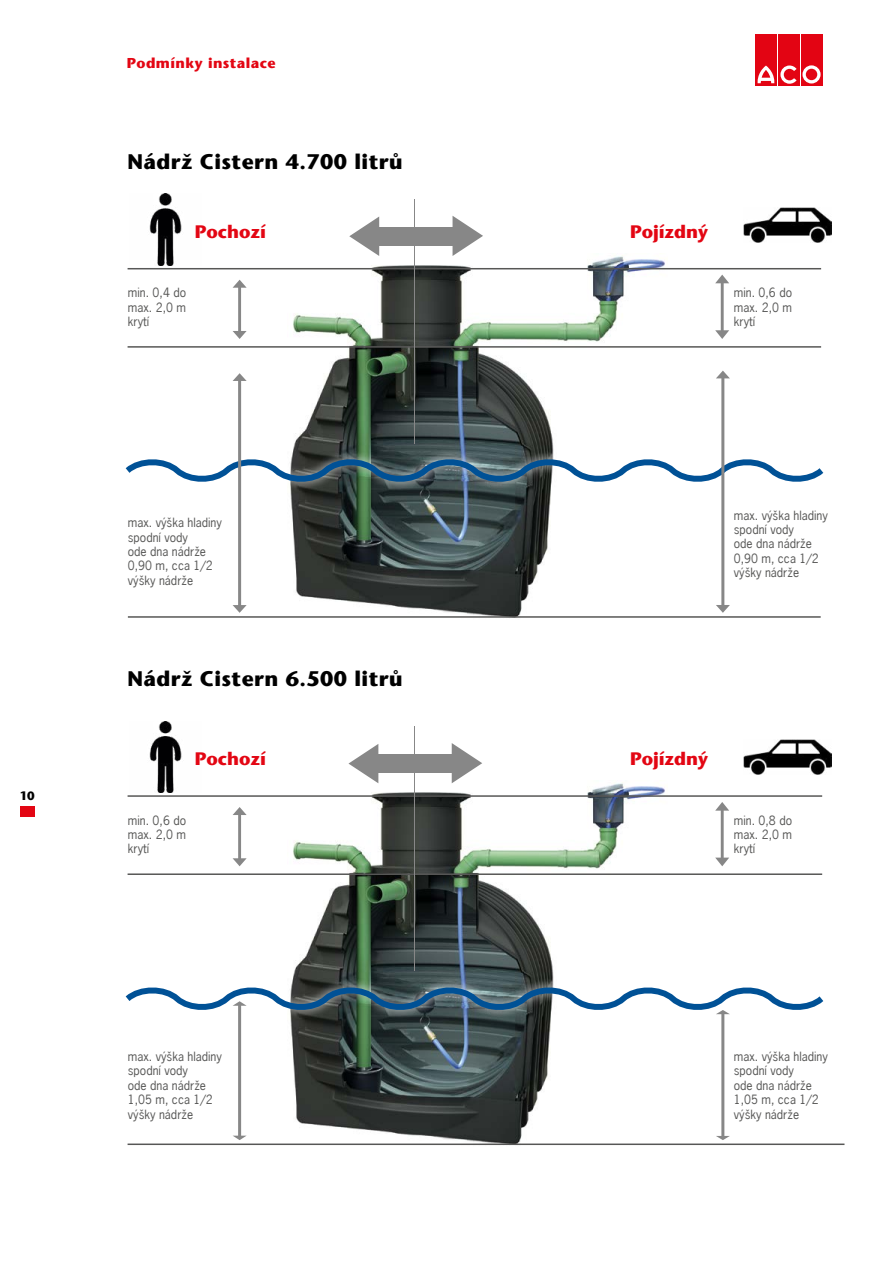
<style>
.page{position:relative;width:893px;height:1263px;background:#fff}
.page>*{position:absolute;margin:0;border:0;box-sizing:border-box;transform-origin:0 0}
.t1{font:700 21px "Stone Sans";letter-spacing:.02em;color:#000}
.t2{font:700 18px "Stone Sans";color:#e30613}
.t3{font:700 14.25px "Stone Sans";letter-spacing:.03em;color:#e30613}
.t4{font:12px/14.4px "News Gothic";color:#575756;text-align:justify}
.t5{font:700 12px "Stone Sans";color:#000}
</style>
<div class="page">
<hr style="left:20px;top:806px;width:4px;height:10px;background:#e30613">
<div style="left:25px;top:806px;width:5px;height:10px;background:#e30613"></div>
<hr style="left:31px;top:806px;width:4px;height:10px;background:#e30613">
<div style="left:755px;top:34px;width:21px;height:52px;background:#e30413"></div>
<div style="left:778px;top:34px;width:21px;height:52px;background:#e30413"></div>
<div style="left:801px;top:34px;width:21px;height:52px;background:#e30413"></div>
<svg style="left:757px;top:65px;width:64px;height:19px"></svg>
<img style="left:287px;top:253px;width:381px;height:363px">
<div style="left:117px;top:450px;width:715px;height:42px;background:#fff;opacity:.84"></div>
<svg style="left:119px;top:451px;width:711px;height:39px"></svg>
<hr style="left:128px;top:616px;width:693px;height:2px;background:#575756">
<hr style="left:128px;top:268px;width:693px;height:1px;background:#575756">
<img style="left:149px;top:194px;width:33px;height:71px">
<hr style="left:128px;top:346px;width:693px;height:2px;background:#575756">
<div style="left:238px;top:284px;width:3px;height:51px;border:2px solid #878787"></div>
<svg style="left:233px;top:280px;width:14px;height:8px"></svg>
<svg style="left:233px;top:331px;width:14px;height:8px"></svg>
<div style="left:721px;top:279px;width:3px;height:56px;border:2px solid #878787"></div>
<svg style="left:715px;top:275px;width:14px;height:8px"></svg>
<svg style="left:715px;top:330px;width:14px;height:9px"></svg>
<div style="left:721px;top:374px;width:3px;height:232px;border:2px solid #878787"></div>
<svg style="left:716px;top:371px;width:14px;height:7px"></svg>
<svg style="left:716px;top:605px;width:14px;height:8px"></svg>
<div style="left:238px;top:377px;width:3px;height:229px;border:2px solid #878787"></div>
<svg style="left:233px;top:373px;width:14px;height:8px"></svg>
<svg style="left:233px;top:605px;width:14px;height:8px"></svg>
<hr style="left:415px;top:199px;width:1px;height:245px;background:#878787">
<div style="left:379px;top:227px;width:81px;height:18px;background:#878787"></div>
<svg style="left:453px;top:216px;width:30px;height:40px"></svg>
<svg style="left:349px;top:216px;width:30px;height:40px"></svg>
<img style="left:743px;top:208px;width:88px;height:34px">
<img style="left:290px;top:780px;width:375px;height:366px">
<div style="left:117px;top:978px;width:715px;height:42px;background:#fff;opacity:.84"></div>
<hr style="left:128px;top:1143px;width:716px;height:2px;background:#575756">
<hr style="left:128px;top:795px;width:694px;height:2px;background:#575756">
<img style="left:149px;top:721px;width:33px;height:71px">
<hr style="left:128px;top:873px;width:694px;height:2px;background:#575756">
<div style="left:238px;top:811px;width:3px;height:51px;border:2px solid #878787"></div>
<svg style="left:233px;top:807px;width:14px;height:8px"></svg>
<svg style="left:233px;top:858px;width:14px;height:8px"></svg>
<div style="left:721px;top:806px;width:3px;height:56px;border:2px solid #878787"></div>
<svg style="left:715px;top:802px;width:14px;height:9px"></svg>
<svg style="left:715px;top:858px;width:14px;height:8px"></svg>
<div style="left:721px;top:1012px;width:3px;height:124px;border:2px solid #878787"></div>
<svg style="left:716px;top:1136px;width:14px;height:4px"></svg>
<div style="left:238px;top:1003px;width:3px;height:133px;border:2px solid #878787"></div>
<svg style="left:119px;top:979px;width:711px;height:39px"></svg>
<svg style="left:233px;top:1136px;width:13px;height:4px"></svg>
<hr style="left:415px;top:726px;width:1px;height:245px;background:#878787">
<div style="left:378px;top:754px;width:82px;height:19px;background:#878787"></div>
<svg style="left:452px;top:743px;width:30px;height:40px"></svg>
<svg style="left:348px;top:744px;width:30px;height:39px"></svg>
<img style="left:743px;top:740px;width:88px;height:34px">
<p class="t5" style="left:20px;top:788px;width:16px">10</p>
<p class="t3" style="left:127px;top:55px;width:150px">Podmínky instalace</p>
<h1 class="t1" style="left:128px;top:149px;width:276px">Nádrž Cistern 4.700 litrů</h1>
<h2 class="t2" style="left:195px;top:221px;width:73px">Pochozí</h2>
<h2 class="t2" style="left:630px;top:221px;width:80px">Pojízdný</h2>
<p class="t4" style="left:128px;top:285px;width:60px">min. 0,4 do max. 2,0 m krytí</p>
<p class="t4" style="left:734px;top:285px;width:60px">min. 0,6 do max. 2,0 m krytí</p>
<p class="t4" style="left:128px;top:515px;width:96px;text-align:left">max. výška hladiny spodní vody<br>ode dna nádrže<br>0,90 m, cca 1/2 výšky nádrže</p>
<p class="t4" style="left:734px;top:508px;width:96px;text-align:left">max. výška hladiny spodní vody<br>ode dna nádrže<br>0,90 m, cca 1/2 výšky nádrže</p>
<h1 class="t1" style="left:128px;top:666px;width:276px">Nádrž Cistern 6.500 litrů</h1>
<h2 class="t2" style="left:195px;top:748px;width:73px">Pochozí</h2>
<h2 class="t2" style="left:630px;top:748px;width:80px">Pojízdný</h2>
<p class="t4" style="left:128px;top:813px;width:60px">min. 0,6 do max. 2,0 m krytí</p>
<p class="t4" style="left:734px;top:813px;width:60px">min. 0,8 do max. 2,0 m krytí</p>
<p class="t4" style="left:128px;top:1049px;width:96px;text-align:left">max. výška hladiny spodní vody<br>ode dna nádrže<br>1,05 m, cca 1/2 výšky nádrže</p>
<p class="t4" style="left:734px;top:1049px;width:96px;text-align:left">max. výška hladiny spodní vody<br>ode dna nádrže<br>1,05 m, cca 1/2 výšky nádrže</p>
</div>
